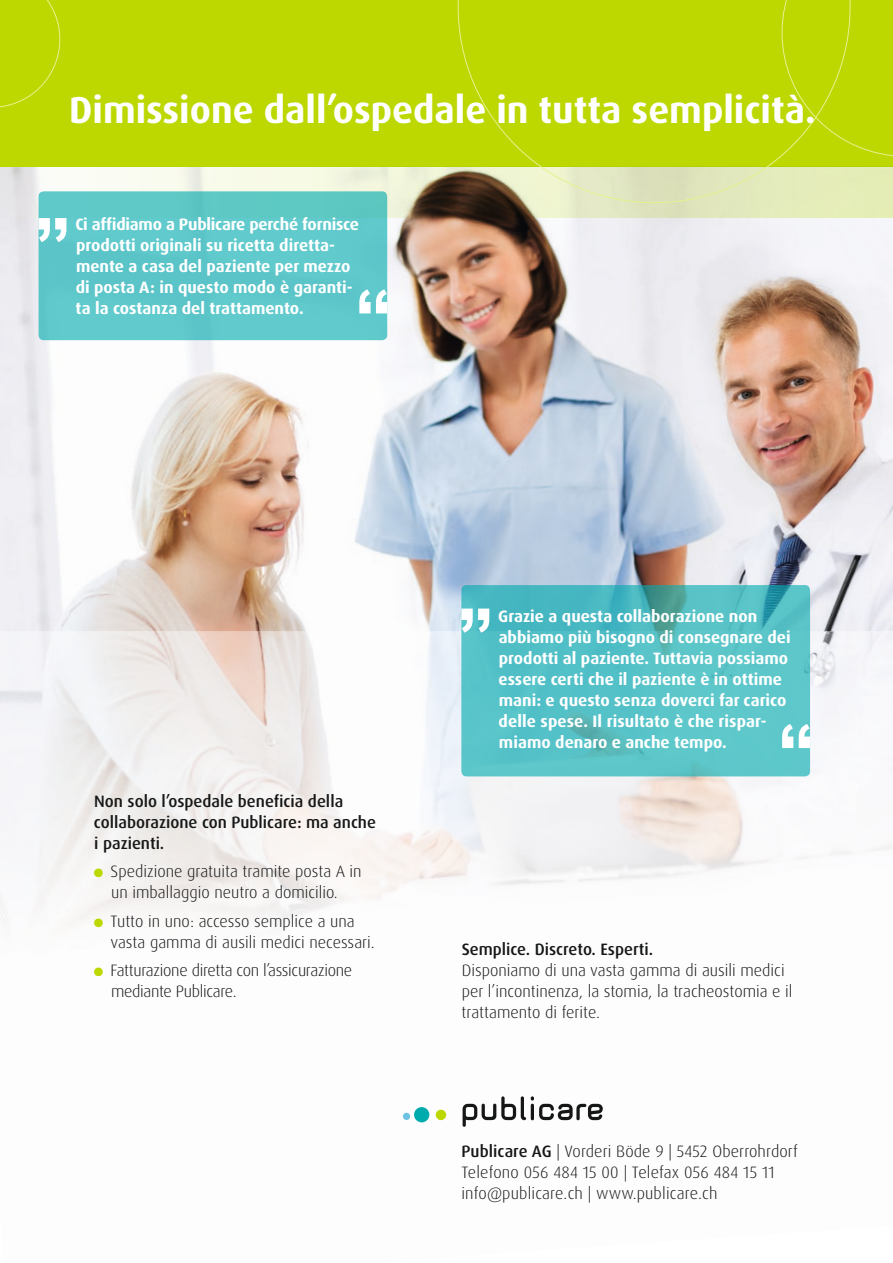
<style>
.page{position:relative;width:893px;height:1263px;background:#fff}
.page>*{position:absolute;margin:0;border:0;box-sizing:border-box;transform-origin:0 0}
.t1{font:700 78.75px "Akkurat";color:#fff}
.t2{font:700 37.5px "Dax OT";color:#fff}
.t3{font:700 16.5px/21px "Dax OT";color:#fff}
.t4{font:300 16.5px/21px "Dax OT";color:#151616}
.t5{font:500 16.5px/21px "Dax OT";color:#151616}
.t6{font:300 16.5px/21px "Dax OT";letter-spacing:-.02em;color:#151616}
.s1{color:#bcd800}
.s2{font-weight:500}
</style>
<div class="page">
<img style="left:0;top:217px;width:893px;height:909px">
<div style="left:0;top:0;width:893px;height:166px;background:#bcd800"></div>
<svg style="left:0;top:166px;width:893px;height:51px;background:#d6d8bc"></svg>
<svg style="left:458px;top:0;width:392px;height:203px"></svg>
<svg style="left:782px;top:0;width:111px;height:157px"></svg>
<svg style="left:0;top:0;width:60px;height:108px"></svg>
<svg style="left:463px;top:1096px;width:140px;height:31px"></svg>
<div style="left:436px;top:1110px;width:10px;height:10px;background:#bcd800;border-radius:50%"></div>
<div style="left:414px;top:1107px;width:15px;height:15px;background:#00abae;border-radius:50%"></div>
<div style="left:403px;top:1113px;width:7px;height:7px;background:#6ec3e5;border-radius:50%"></div>
<div style="left:39px;top:191px;width:348px;height:149px;background:#5fc9ca;border-radius:5px"></div>
<svg style="left:461px;top:585px;width:349px;height:191px;background:#55c0c5"></svg>
<h2 class="t2" style="left:69px;top:86px;width:748px">Dimissione dall’ospedale in tutta semplicità.</h2>
<h1 class="t1" style="left:34px;top:197px;width:38px">”</h1>
<p class="t3" style="left:75px;top:214px;width:285px">Ci affidiamo a Publicare perché fornisce prodotti originali su ricetta diretta&shy;mente a casa del paziente per mezzo di posta A: in questo modo è garanti&shy;ta la costanza del trattamento.</p>
<h1 class="t1" style="left:354px;top:269px;width:40px">“</h1>
<p class="t5" style="left:94px;top:790px;width:284px">Non solo l’ospedale beneficia della collaborazione con Publicare: ma anche i pazienti.</p>
<p class="t4" style="left:94px;top:861px;width:269px;text-align:center"><span class="s1">●</span> Spedizione gratuita tramite posta A in un imballaggio neutro a domicilio.</p>
<p class="t4" style="left:111px;top:910px;width:266px;text-indent:-17px"><span class="s1">●</span> Tutto in uno: accesso semplice a una vasta gamma di ausili medici necessari.</p>
<p class="t6" style="left:111px;top:960px;width:243px;text-indent:-17px"><span class="s1">●</span> Fatturazione diretta con l’assicurazione mediante Publicare.</p>
<h1 class="t1" style="left:457px;top:587px;width:38px">”</h1>
<p class="t3" style="left:498px;top:606px;width:294px">Grazie a questa collaborazione non abbiamo più bisogno di consegnare dei prodotti al paziente. Tuttavia possiamo essere certi che il paziente è in ottime mani: e questo senza doverci far carico delle spese. Il risultato è che rispar&shy;miamo denaro e anche tempo.</p>
<h1 class="t1" style="left:777px;top:703px;width:40px">“</h1>
<p class="t5" style="left:462px;top:939px;width:193px">Semplice. Discreto. Esperti.</p>
<p class="t4" style="left:462px;top:960px;width:332px">Disponiamo di una vasta gamma di ausili medici per l’incontinenza, la stomia, la tracheostomia e il trattamento di ferite.</p>
<p class="t4" style="left:461px;top:1141px;width:338px"><span class="s2">Publicare AG</span> | Vorderi Böde 9 | 5452 Oberrohrdorf<br>Telefono 056 484 15 00 | Telefax 056 484 15 11 info@publicare.ch | www.publicare.ch</p>
</div>
